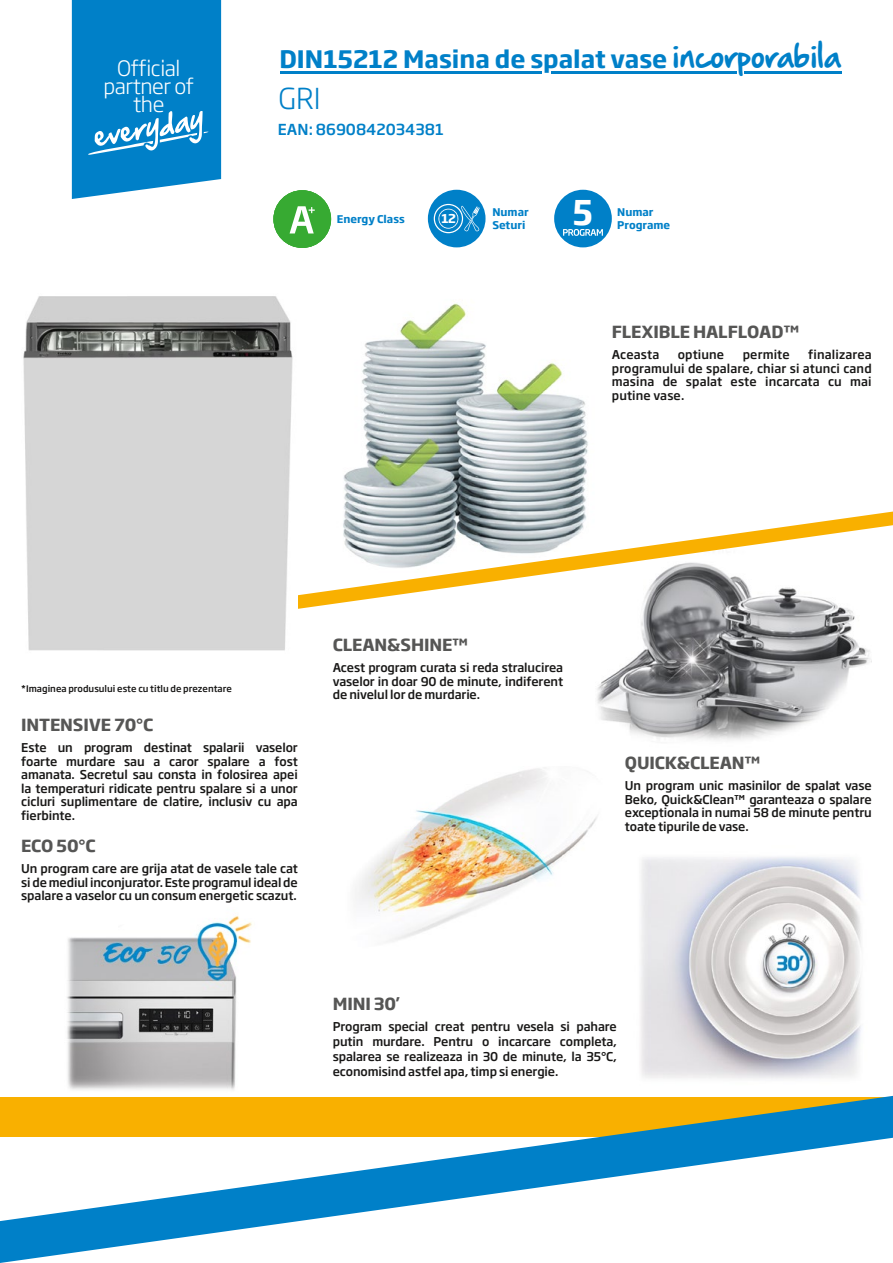
<style>
.page{position:relative;width:893px;height:1263px;background:#fff}
.page>*{position:absolute;margin:0;border:0;box-sizing:border-box;transform-origin:0 0}
.t1{font:700 33.75px "Soho Gothic Pro";color:#fff;scale:.93 1}
.t2{font:300 28.5px "Soho Gothic Pro";color:#0080c8}
.t3{font:700 23.85px "Soho Gothic Pro";color:#0080c8}
.t4{font:300 21px/18px "Soho Gothic Pro";letter-spacing:-.02em;color:#fff;text-align:center}
.t5{font:700 16.5px "Soho Gothic Pro";letter-spacing:-.01em;color:#565655}
.t6{font:500 15px "Soho Gothic Pro";color:#0080c8}
.t7{font:500 12px/13.5px "Soho Gothic Pro";letter-spacing:-.01em;color:#181716;text-align:justify}
.t8{font:500 12px "Soho Gothic Pro";letter-spacing:.01em;color:#181716}
.t9{font:700 12px "Soho Gothic Pro";color:#fff}
.t10{font:700 10.5px/12.6px "Soho Gothic Pro";color:#0080c8}
.t11{font:500 9px "Soho Gothic Pro";color:#181716}
.s1{font-family:"Hand Of Sean Pro";font-weight:400;font-size:40.95px}
</style>
<div class="page">
<svg style="left:0;top:1096px;width:893px;height:167px"></svg>
<svg style="left:72px;top:0;width:149px;height:199px;background:#178bcd"></svg>
<img style="left:355px;top:768px;width:242px;height:174px">
<img style="left:597px;top:629px;width:275px;height:111px">
<img style="left:343px;top:301px;width:245px;height:194px">
<div style="left:554px;top:190px;width:58px;height:57px;background:#0080c8;border-radius:50%"></div>
<svg style="left:563px;top:229px;width:40px;height:7px"></svg>
<div style="left:428px;top:190px;width:57px;height:57px;background:#0080c8;border-radius:50%"></div>
<svg style="left:434px;top:204px;width:46px;height:29px"></svg>
<svg style="left:298px;top:495px;width:595px;height:134px"></svg>
<img style="left:23px;top:296px;width:270px;height:355px">
<div style="left:273px;top:190px;width:58px;height:58px;background:#37aa32;border-radius:50%"></div>
<svg style="left:289px;top:206px;width:26px;height:27px"></svg>
<img style="left:640px;top:857px;width:221px;height:222px">
<hr style="left:280px;top:71px;width:262px;height:3px;background:#0080c8">
<hr style="left:551px;top:71px;width:185px;height:3px;background:#0080c8">
<hr style="left:745px;top:71px;width:97px;height:3px;background:#0080c8">
<img style="left:67px;top:916px;width:185px;height:174px">
<h3 class="t4" style="left:103px;top:59px;width:92px">Official partner of the</h3>
<h3 class="t3" style="left:279px;top:43px;width:563px">DIN15212 Masina de spalat vase <span class="s1">incorporabila</span></h3>
<h2 class="t2" style="left:279px;top:81px;width:44px">GRI</h2>
<p class="t6" style="left:278px;top:120px;width:167px">EAN: 8690842034381</p>
<h1 class="t1" style="left:573px;top:191px;width:23px">5</h1>
<p class="t10" style="left:337px;top:213px;width:70px">Energy Class</p>
<p class="t10" style="left:492px;top:206px;width:38px">Numar<br>Seturi</p>
<p class="t10" style="left:617px;top:206px;width:55px">Numar<br>Programe</p>
<p class="t9" style="left:442px;top:211px;width:16px">12</p>
<h3 class="t5" style="left:612px;top:321px;width:189px">FLEXIBLE HALFLOAD™</h3>
<p class="t8" style="left:612px;top:347px;width:49px">Aceasta</p>
<p class="t8" style="left:678px;top:347px;width:48px">optiune</p>
<p class="t8" style="left:743px;top:347px;width:49px">permite</p>
<p class="t7" style="left:612px;top:348px;width:261px;text-indent:196px">finalizarea programului de spalare, chiar si atunci cand masina de spalat este incarcata cu mai putine vase.</p>
<p class="t11" style="left:21px;top:683px;width:212px">*Imaginea produsului este cu titlu de prezentare</p>
<h3 class="t5" style="left:333px;top:634px;width:137px">CLEAN&amp;SHINE™</h3>
<p class="t7" style="left:333px;top:661px;width:232px">Acest program curata si reda stralucirea vaselor in doar 90 de minute, indiferent de nivelul lor de murdarie.</p>
<h3 class="t5" style="left:21px;top:714px;width:134px">INTENSIVE 70°C</h3>
<p class="t7" style="left:21px;top:741px;width:278px">Este un program destinat spalarii vaselor foarte murdare sau a caror spalare a fost amanata. Secretul sau consta in folosirea apei la temperaturi ridicate pentru spalare si a unor cicluri suplimentare de clatire, inclusiv cu apa fierbinte.</p>
<h3 class="t5" style="left:21px;top:835px;width:76px">ECO 50°C</h3>
<p class="t7" style="left:21px;top:862px;width:278px">Un program care are grija atat de vasele tale cat si de mediul inconjurator. Este programul ideal de spalare a vaselor cu un consum energetic scazut.</p>
<h3 class="t5" style="left:625px;top:752px;width:137px">QUICK&amp;CLEAN™</h3>
<p class="t7" style="left:625px;top:779px;width:248px">Un program unic masinilor de spalat vase Beko, Quick&amp;Clean™ garanteaza o spalare exceptionala in numai 58 de minute pentru toate tipurile de vase.</p>
<h3 class="t5" style="left:333px;top:993px;width:69px">MINI 30’</h3>
<p class="t7" style="left:333px;top:1019px;width:286px;line-height:15px">Program special creat pentru vesela si pahare putin murdare. Pentru o incarcare completa, spalarea se realizeaza in 30 de minute, la 35°C, economisind astfel apa, timp si energie.</p>
</div>
